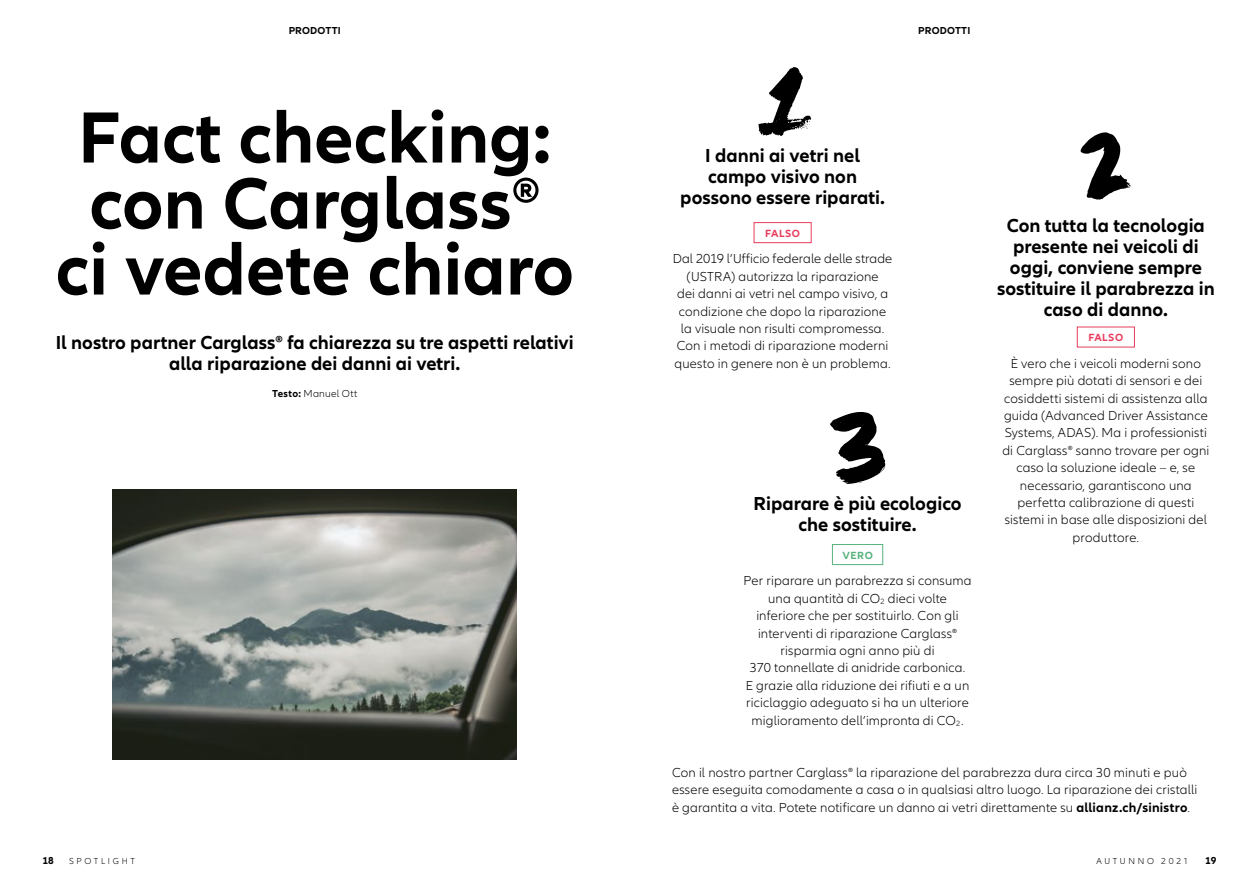
<style>
.page{position:relative;width:1259px;height:893px;background:#fff}
.page>*{position:absolute;margin:0;border:0;box-sizing:border-box;transform-origin:0 0}
.t1{font:87px "Downward Fall";color:#000}
.t2{font:87px "Dirrrty";color:#000}
.t3{font:700 75px/66px "Allianz Neo";color:#000;text-align:center}
.t4{font:700 19.5px/21px "Allianz Neo";color:#000;text-align:center}
.t5{font:300 13.5px/17.4px "Allianz Neo";letter-spacing:.01em;color:#000;text-align:center}
.t6{font:700 10.8px "Allianz Neo";letter-spacing:.05em;color:#e83d5d}
.t7{font:700 10.8px "Allianz Neo";color:#58b27e}
.t8{font:700 10.5px "Allianz Neo";letter-spacing:.01em;color:#000}
.t9{font:300 10.5px "Allianz Neo";letter-spacing:.025em;color:#000}
.t10{font:300 9px "Allianz Neo";letter-spacing:.3em;color:#000}
.s1{font-weight:700}
</style>
<div class="page">
<img style="left:113px;top:490px;width:404px;height:269px">
<div style="left:753px;top:222px;width:58px;height:21px;border:1px solid #e83d5d"></div>
<div style="left:832px;top:544px;width:51px;height:21px;border:1px solid #58b27e"></div>
<p class="t8" style="left:289px;top:24px;width:54px">PRODOTTI</p>
<p class="t8" style="left:918px;top:24px;width:54px">PRODOTTI</p>
<h2 class="t3" style="left:56px;top:106px;width:520px">Fact checking: con Carglass® ci vedete chiaro</h2>
<h3 class="t4" style="left:56px;top:333px;width:519px">Il nostro partner Carglass® fa chiarezza su tre aspetti relativi alla riparazione dei danni ai vetri.</h3>
<p class="t9" style="left:272px;top:387px;width:87px"><span class="s1">Testo:</span> Manuel Ott</p>
<h1 class="t2" style="left:756px;top:36px;width:58px">1</h1>
<h3 class="t4" style="left:680px;top:146px;width:206px">I danni ai vetri nel campo visivo non possono essere riparati.</h3>
<p class="t6" style="left:765px;top:227px;width:36px">FALSO</p>
<p class="t5" style="left:673px;top:251px;width:221px">Dal 2019 l’Ufficio federale delle strade (USTRA) autorizza la riparazione<br>dei danni ai vetri nel campo visivo, a condizione che dopo la riparazione la visuale non risulti compromessa.<br>Con i metodi di riparazione moderni questo in genere non è un problema.</p>
<h1 class="t1" style="left:827px;top:386px;width:62px">3</h1>
<h3 class="t4" style="left:798px;top:515px;width:120px">che sostituire.</h3>
<p class="t7" style="left:842px;top:549px;width:32px">VERO</p>
<p class="t5" style="left:743px;top:573px;width:229px">Per riparare un parabrezza si consuma una quantità di CO<sub>2</sub> dieci volte inferiore che per sostituirlo. Con gli interventi di riparazione Carglass® risparmia ogni anno più di<br>370 tonnellate di anidride carbonica.<br>E grazie alla riduzione dei rifiuti e a un riciclaggio adeguato si ha un ulteriore miglioramento dell’impronta di CO<sub>2</sub>.</p>
<h3 class="t4" style="left:753px;top:494px;width:209px">Riparare è più ecologico</h3>
<h1 class="t1" style="left:1078px;top:108px;width:57px">2</h1>
<h3 class="t4" style="left:997px;top:215px;width:219px">Con tutta la tecnologia presente nei veicoli di oggi, conviene sempre sostituire il parabrezza in caso di danno.</h3>
<p class="t6" style="left:1088px;top:331px;width:36px">FALSO</p>
<p class="t5" style="left:1002px;top:355px;width:208px">È vero che i veicoli moderni sono sempre più dotati di sensori e dei cosiddetti sistemi di assistenza alla guida (Advanced Driver Assistance<br>Systems, ADAS). Ma i professionisti di Carglass® sanno trovare per ogni caso la soluzione ideale – e, se necessario, garantiscono una perfetta calibrazione di questi sistemi in base alle disposizioni del produttore.</p>
<p class="t5" style="left:672px;top:764px;width:527px;text-align:left">Con il nostro partner Carglass® la riparazione del parabrezza dura circa 30 minuti e può essere eseguita comodamente a casa o in qualsiasi altro luogo. La riparazione dei cristalli è garantita a vita. Potete notificare un danno ai vetri direttamente su <span class="s1">allianz.ch/sinistro</span>.</p>
<p class="t8" style="left:43px;top:854px;width:13px">18</p>
<p class="t10" style="left:69px;top:856px;width:67px">SPOTLIGHT</p>
<p class="t10" style="left:1096px;top:856px;width:92px">AUTUNNO 2021</p>
<p class="t8" style="left:1205px;top:854px;width:13px">19</p>
</div>
